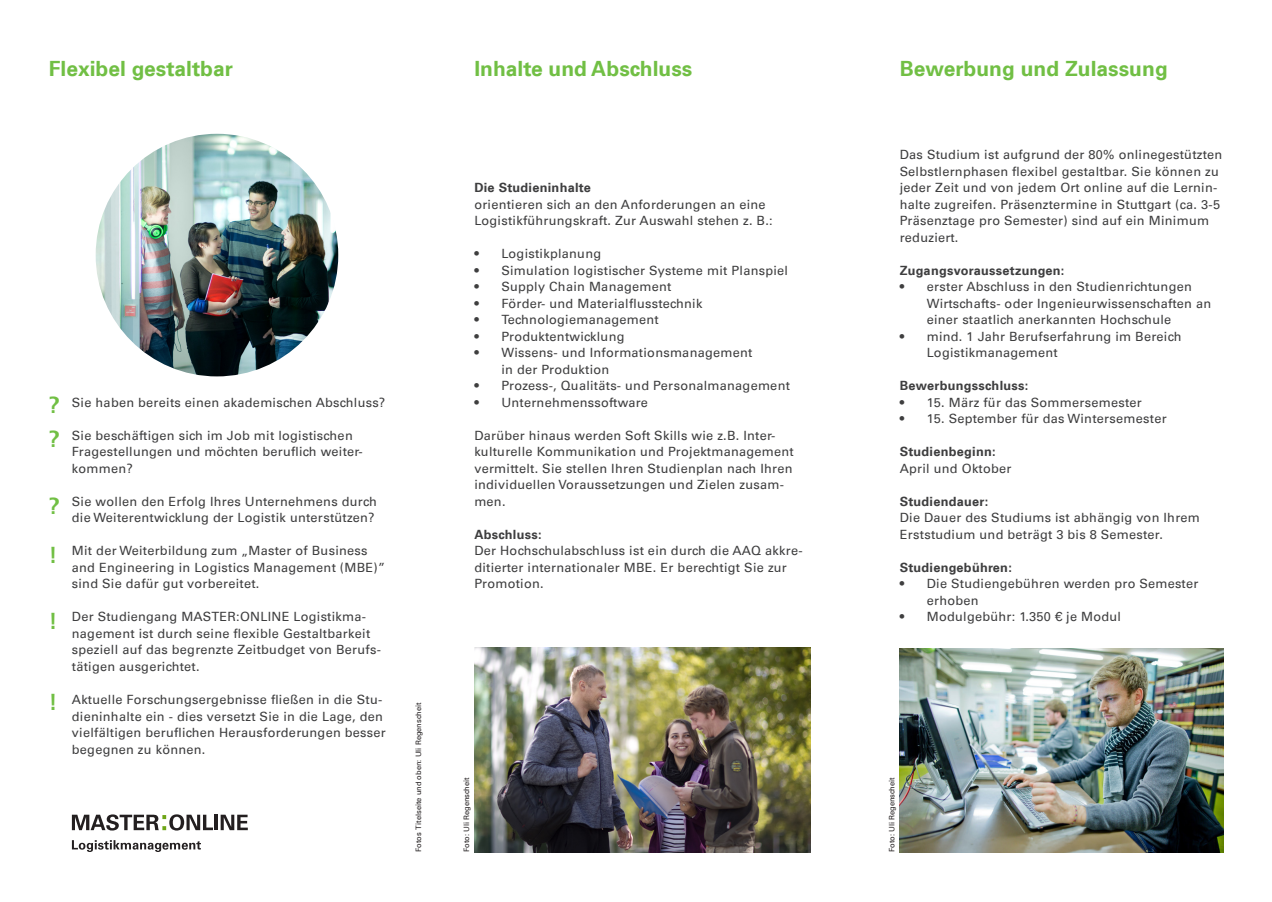
<style>
.page{position:relative;width:1272px;height:902px;background:#fff}
.page>*{position:absolute;margin:0;border:0;box-sizing:border-box;transform-origin:0 0}
.t1{font:22.5px "Universfor Uni S65 Bd";color:#71bf44}
.t2{font:21px "Universfor Uni S65 Bd";color:#71bf44}
.t3{font:12.75px/16.5px "Universfor Uni S55 Rm";letter-spacing:.02em;color:#3e3e3f}
.t4{font:12.75px "Universfor Uni S65 Bd";letter-spacing:.02em;color:#3e3e3f}
.Beschriftung_Foto{font:7.5px "Universfor Uni S55 Rm";color:#231f20}
</style>
<div class="page">
<img style="left:96px;top:134px;width:242px;height:242px;border-radius:121px">
<img style="left:474px;top:647px;width:336px;height:204px">
<img style="left:899px;top:648px;width:323px;height:203px">
<svg style="left:72px;top:814px;width:141px;height:16px"></svg>
<hr style="left:214px;top:814px;width:4px;height:16px;background:#231f20">
<svg style="left:221px;top:814px;width:27px;height:16px"></svg>
<svg style="left:72px;top:840px;width:129px;height:11px"></svg>
<p class="t2" style="left:49px;top:54px;width:186px">Flexibel gestaltbar</p>
<p class="t2" style="left:474px;top:54px;width:220px">Inhalte und Abschluss</p>
<p class="t2" style="left:899px;top:54px;width:269px">Bewerbung und Zulassung</p>
<p class="t1" style="left:49px;top:389px;width:13px">?</p>
<p class="t1" style="left:49px;top:423px;width:13px">?</p>
<p class="t1" style="left:49px;top:490px;width:13px">?</p>
<p class="t1" style="left:49px;top:538px;width:10px">!</p>
<p class="t1" style="left:49px;top:605px;width:10px">!</p>
<p class="t1" style="left:49px;top:686px;width:10px">!</p>
<p class="t3" style="left:72px;top:393px;width:315px">Sie haben bereits einen akademischen Abschluss?</p>
<p class="t3" style="left:72px;top:426px;width:292px">Sie beschäftigen sich im Job mit logistischen<br>Fragestellungen und möchten beruflich weiter&shy;kommen?</p>
<p class="t3" style="left:72px;top:492px;width:306px">Sie wollen den Erfolg Ihres Unternehmens durch die Weiterentwicklung der Logistik unterstützen?</p>
<p class="t3" style="left:72px;top:542px;width:315px">Mit der Weiterbildung zum „Master of Business and Engineering in Logistics Management (MBE)” sind Sie dafür gut vorbereitet.</p>
<p class="t3" style="left:72px;top:608px;width:310px">Der Studiengang MASTER:ONLINE Logistikma&shy;nagement ist durch seine flexible Gestaltbarkeit speziell auf das begrenzte Zeitbudget von Berufs&shy;tätigen ausgerichtet.</p>
<p class="t3" style="left:72px;top:690px;width:315px">Aktuelle Forschungsergebnisse fließen in die Stu&shy;dieninhalte ein - dies versetzt Sie in die Lage, den vielfältigen beruflichen Herausforderungen besser begegnen zu können.</p>
<p class="Beschriftung_Foto" style="left:413px;top:851px;width:151px;rotate:-90deg">Fotos Titelseite und oben: Uli Regenscheit</p>
<p class="t4" style="left:474px;top:179px;width:118px">Die Studieninhalte</p>
<p class="t3" style="left:474px;top:195px;width:300px">orientieren sich an den Anforderungen an eine<br>Logistikführungskraft. Zur Auswahl stehen z. B.:</p>
<p class="t3" style="left:474px;top:245px;width:128px">• Logistikplanung</p>
<p class="t3" style="left:474px;top:261px;width:315px">• Simulation logistischer Systeme mit Planspiel</p>
<p class="t3" style="left:474px;top:278px;width:198px">• Supply Chain Management</p>
<p class="t3" style="left:474px;top:294px;width:230px">• Förder- und Materialflusstechnik</p>
<p class="t3" style="left:474px;top:311px;width:186px">• Technologiemanagement</p>
<p class="t3" style="left:474px;top:327px;width:152px">• Produktentwicklung</p>
<p class="t3" style="left:501px;top:344px;width:252px;text-indent:-27px">• Wissens- und Informationsmanagement in der Produktion</p>
<p class="t3" style="left:474px;top:377px;width:317px">• Prozess-, Qualitäts- und Personalmanagement</p>
<p class="t3" style="left:474px;top:393px;width:175px">• Unternehmenssoftware</p>
<p class="t3" style="left:474px;top:426px;width:321px">Darüber hinaus werden Soft Skills wie z.B. Inter&shy;kulturelle Kommunikation und Projektmanagement vermittelt. Sie stellen Ihren Studienplan nach Ihren individuellen Voraussetzungen und Zielen zusam&shy;men.</p>
<p class="t4" style="left:474px;top:525px;width:69px">Abschluss:</p>
<p class="t3" style="left:474px;top:542px;width:330px">Der Hochschulabschluss ist ein durch die AAQ akkre&shy;ditierter internationaler MBE. Er berechtigt Sie zur<br>Promotion.</p>
<p class="t3" style="left:899px;top:146px;width:324px">Das Studium ist aufgrund der 80% onlinegestützten Selbstlernphasen flexibel gestaltbar. Sie können zu jeder Zeit und von jedem Ort online auf die Lernin&shy;halte zugreifen. Präsenztermine in Stuttgart (ca. 3-5<br>Präsenztage pro Semester) sind auf ein Minimum reduziert.</p>
<p class="t4" style="left:899px;top:261px;width:166px">Zugangsvoraussetzungen:</p>
<p class="t3" style="left:926px;top:278px;width:286px;text-indent:-27px">• erster Abschluss in den Studienrichtungen<br>Wirtschafts- oder Ingenieurwissenschaften an einer staatlich anerkannten Hochschule</p>
<p class="t3" style="left:926px;top:327px;width:256px;text-indent:-27px">• mind. 1 Jahr Berufserfahrung im Bereich<br>Logistikmanagement</p>
<p class="t4" style="left:899px;top:377px;width:130px">Bewerbungsschluss:</p>
<p class="t3" style="left:899px;top:393px;width:244px">• 15. März für das Sommersemester</p>
<p class="t3" style="left:899px;top:410px;width:268px">• 15. September für das Wintersemester</p>
<p class="t4" style="left:899px;top:443px;width:97px">Studienbeginn:</p>
<p class="t3" style="left:899px;top:459px;width:113px">April und Oktober</p>
<p class="t4" style="left:899px;top:492px;width:90px">Studiendauer:</p>
<p class="t3" style="left:899px;top:509px;width:302px">Die Dauer des Studiums ist abhängig von Ihrem</p>
<p class="t3" style="left:899px;top:525px;width:265px">Erststudium und beträgt 3 bis 8 Semester.</p>
<p class="t4" style="left:899px;top:558px;width:114px">Studiengebühren:</p>
<p class="t3" style="left:926px;top:575px;width:273px;text-indent:-27px">• Die Studiengebühren werden pro Semester erhoben</p>
<p class="t3" style="left:899px;top:608px;width:223px">• Modulgebühr: 1.350 € je Modul</p>
<p class="Beschriftung_Foto" style="left:461px;top:851px;width:76px;rotate:-90deg">Foto: Uli Regenscheit</p>
<p class="Beschriftung_Foto" style="left:886px;top:851px;width:76px;rotate:-90deg">Foto: Uli Regenscheit</p>
</div>
